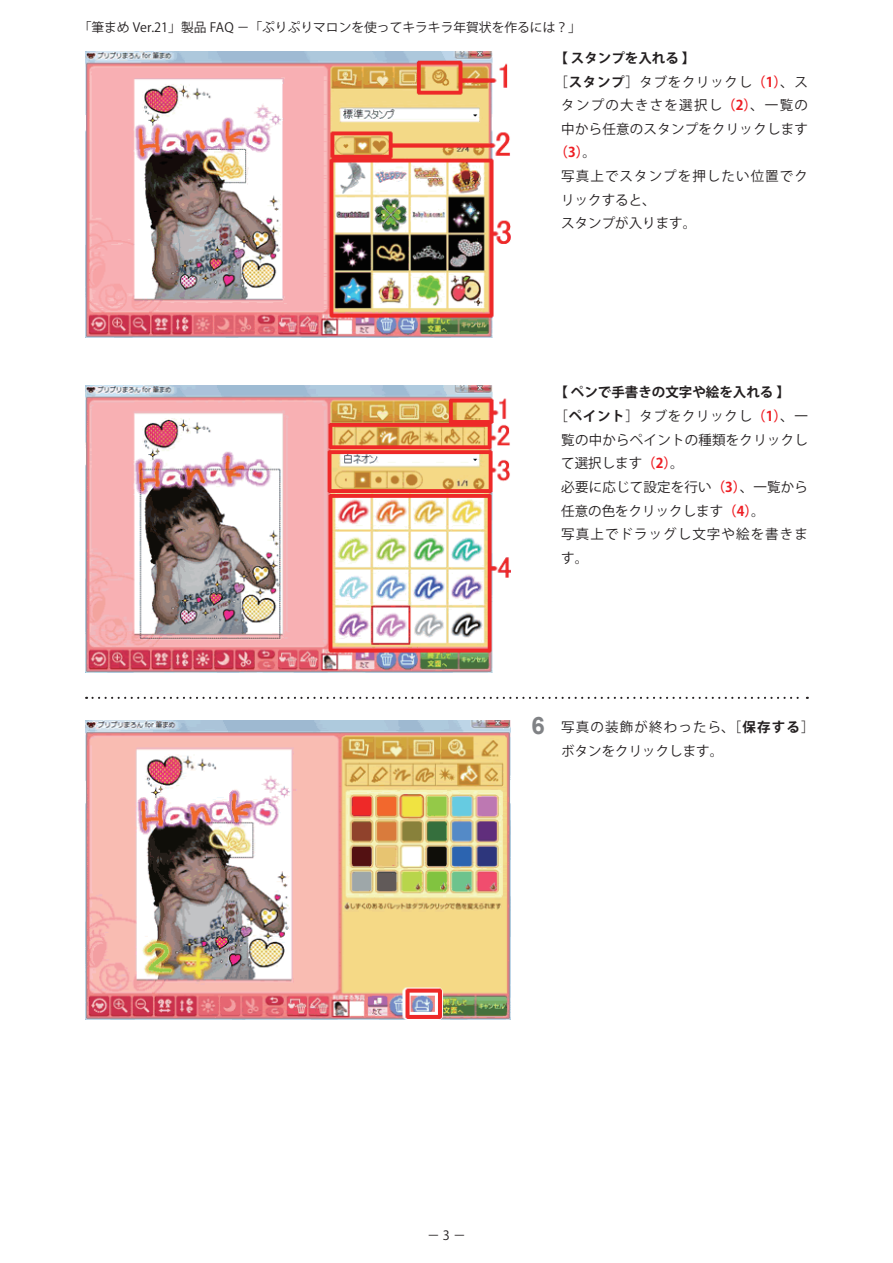
<style>
.page{position:relative;width:893px;height:1263px;background:#fff}
.page>*{position:absolute;margin:0;border:0;box-sizing:border-box;transform-origin:0 0}
.セクション_本文_p{font:13.5px/23.7px "Koz Go Pro";letter-spacing:.015em;color:#231f20;text-align:justify}
.セクション_本文_p-2{font:13.5px/23.7px "Koz Go Pro";letter-spacing:.08em;color:#231f20}
.セクション_番号付本文_p{font:13.5px/23.7px "Koz Go Pro";letter-spacing:.04em;color:#231f20}
.セクション_本文_p-3{font:700 13.5px "Koz Go Pro";color:#231f20}
.セクション_本文_p-4{font:13.5px "Koz Go Pro";letter-spacing:.05em;color:#231f20}
.セクション_本文_p-5{font:13.5px "Koz Go Pro";letter-spacing:.09em;color:#231f20}
.セクション_本文_p-6{font:700 13.5px "Koz Go Pro";color:#ee1d23}
.t1{font:12.75px "Koz Go Pro";color:#231f20}
.s1{font-weight:700}
.s2{font-weight:700;color:#ee1d23}
.s3{font-weight:400;color:#231f20}
.s4{font-family:"Arial";font-weight:700;font-size:24px;color:#808285}
</style>
<div class="page">
<svg style="left:86px;top:697px;width:722px;height:2px"></svg>
<img style="left:85px;top:51px;width:425px;height:287px">
<img style="left:85px;top:386px;width:425px;height:286px">
<img style="left:85px;top:720px;width:425px;height:300px">
<p class="t1" style="left:79px;top:20px;width:504px">「筆まめ Ver.21」製品 FAQ －「ぷりぷりマロンを使ってキラキラ年賀状を作るには？」</p>
<p class="セクション_本文_p-3" style="left:555px;top:49px;width:142px">【 スタンプを入れる 】</p>
<p class="セクション_本文_p-4" style="left:555px;top:73px;width:255px">［<span class="s1">スタンプ</span>］タブをクリックし<span class="s2">（1）</span>、ス</p>
<p class="セクション_本文_p-5" style="left:561px;top:96px;width:248px">タンプの大きさを選択し<span class="s2">（2）</span>、一覧の</p>
<p class="セクション_本文_p" style="left:561px;top:117px;width:248px">中から任意のスタンプをクリックします</p>
<p class="セクション_本文_p-6" style="left:555px;top:144px;width:43px">（3）<span class="s3">。</span></p>
<p class="セクション_本文_p-2" style="left:561px;top:165px;width:248px">写真上でスタンプを押したい位置でクリックすると、</p>
<p class="セクション_本文_p" style="left:561px;top:212px;width:136px">スタンプが入ります。</p>
<p class="セクション_本文_p-3" style="left:555px;top:384px;width:237px">【 ペンで手書きの文字や絵を入れる 】</p>
<p class="セクション_本文_p" style="left:561px;top:405px;width:248px;text-indent:-7px">［<span class="s1">ペイント</span>］タブをクリックし<span class="s2">（1）</span>、一覧の中からペイントの種類をクリックして選択します<span class="s2">（2）</span>。</p>
<p class="セクション_本文_p" style="left:561px;top:475px;width:248px">必要に応じて設定を行い<span class="s2">（3）</span>、一覧から任意の色をクリックします<span class="s2">（4）</span>。</p>
<p class="セクション_本文_p-2" style="left:561px;top:523px;width:248px">写真上でドラッグし文字や絵を書きます。</p>
<p class="セクション_番号付本文_p" style="left:561px;top:716px;width:255px;text-indent:-30px"><span class="s4">6</span> 写真の装飾が終わったら、［<span class="s1">保存する</span>］ボタンをクリックします。</p>
<p class="t1" style="left:427px;top:1227px;width:40px">－3－</p>
</div>
